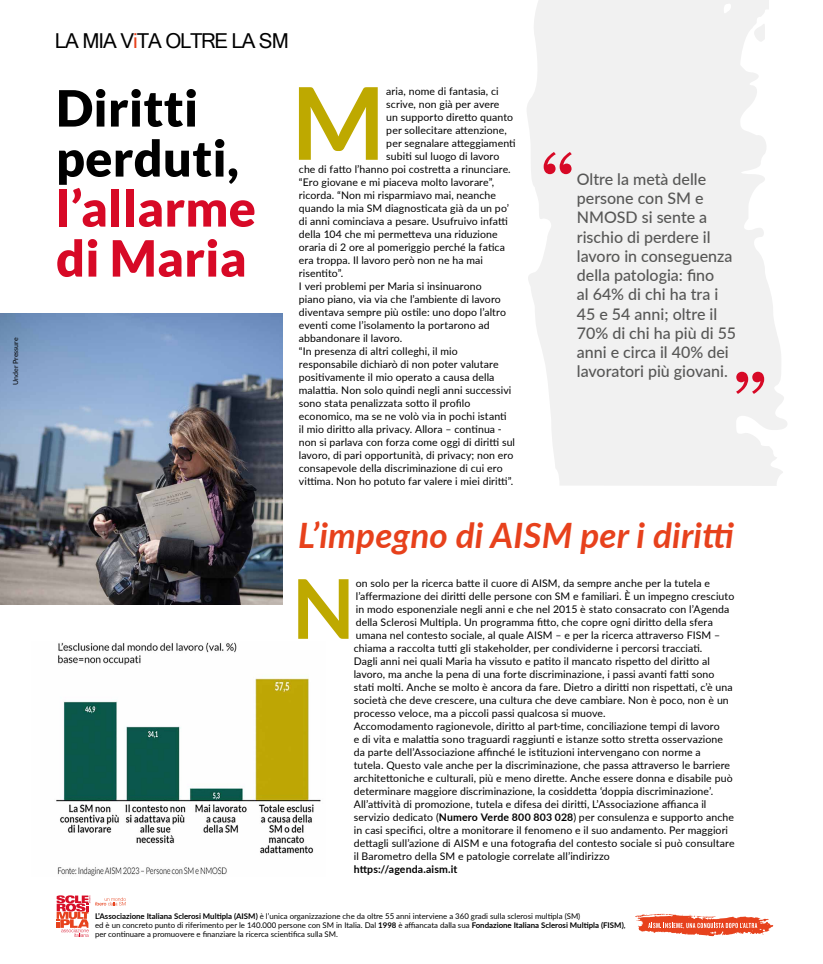
<style>
.page{position:relative;width:823px;height:964px;background:#fff}
.page>*{position:absolute;margin:0;border:0;box-sizing:border-box;transform-origin:0 0}
.t1{font:700 100.4px "Lato";color:#bea900}
.t2{font:700 82.4px "Lato";color:#bea900}
.t3{font:700 70px "Bressay";color:#d70926}
.t4{font:900 50px/50px "Lato";letter-spacing:.005em;color:#d70926}
.t5{font:900 50px/50px "Lato";letter-spacing:.005em;color:#000}
.t6{font:italic 700 35px "Lato";letter-spacing:.005em;color:#e7411c}
.t7{font:20.6px "Microsoft Sans Serif";letter-spacing:-.05em;color:#000}
.t8{font:500 16px/19.2px "Lato";color:#575756}
.t9{font:10.5px/13px "Lato";letter-spacing:.01em;color:#000}
.t10{font:700 10.5px "Lato";letter-spacing:.01em;color:#000}
.t11{font:7.8px/9.4px "Lato";color:#000}
.t12{font:7px "Lato";color:#000}
.s1{color:#e7411c}
.s2{font-weight:700}
</style>
<div class="page">
<svg style="left:527px;top:0;width:260px;height:486px;fill:#f1f1f1"></svg>
<img style="left:0;top:313px;width:282px;height:291px">
<img style="left:56px;top:642px;width:265px;height:234px">
<svg style="left:635px;top:914px;width:137px;height:22px"></svg>
<svg style="left:57px;top:895px;width:69px;height:42px"></svg>
<hr style="left:822px;top:520px;width:1px;height:37px;background:#d9c971">
<p class="t12" style="left:10px;top:385px;width:49px;rotate:-90deg">Under Pressure</p>
<h3 class="t7" style="left:55px;top:29px;width:235px">LA MIA V<span class="s1">i</span>TA OLTRE LA SM</h3>
<h3 class="t5" style="left:56px;top:82px;width:184px">Diritti perduti,</h3>
<h3 class="t4" style="left:56px;top:182px;width:201px">l’allarme di Maria</h3>
<h1 class="t1" style="left:291px;top:49px;width:96px">M</h1>
<p class="t9" style="left:386px;top:84px;width:114px">aria, nome di fantasia, ci</p>
<p class="t9" style="left:386px;top:97px;width:115px">scrive, non già per avere</p>
<p class="t9" style="left:386px;top:110px;width:128px">un supporto diretto quanto</p>
<p class="t9" style="left:386px;top:123px;width:122px">per sollecitare attenzione,</p>
<p class="t9" style="left:386px;top:136px;width:131px">per segnalare atteggiamenti</p>
<p class="t9" style="left:386px;top:149px;width:114px">subiti sul luogo di lavoro</p>
<p class="t9" style="left:299px;top:162px;width:213px">che di fatto l’hanno poi costretta a rinunciare.</p>
<p class="t9" style="left:299px;top:175px;width:197px">“Ero giovane e mi piaceva molto lavorare”,</p>
<p class="t9" style="left:299px;top:188px;width:198px">ricorda. “Non mi risparmiavo mai, neanche</p>
<p class="t9" style="left:299px;top:201px;width:211px">quando la mia SM diagnosticata già da un po’</p>
<p class="t9" style="left:299px;top:214px;width:210px">di anni cominciava a pesare. Usufruivo infatti</p>
<p class="t9" style="left:299px;top:227px;width:200px">della 104 che mi permetteva una riduzione</p>
<p class="t9" style="left:299px;top:240px;width:207px">oraria di 2 ore al pomeriggio perché la fatica</p>
<p class="t9" style="left:299px;top:253px;width:185px">era troppa. Il lavoro però non ne ha mai</p>
<p class="t9" style="left:299px;top:266px;width:46px">risentito”.</p>
<p class="t9" style="left:299px;top:279px;width:184px">I veri problemi per Maria si insinuarono</p>
<p class="t9" style="left:299px;top:292px;width:203px">piano piano, via via che l’ambiente di lavoro</p>
<p class="t9" style="left:299px;top:305px;width:208px">diventava sempre più ostile: uno dopo l’altro</p>
<p class="t9" style="left:299px;top:318px;width:192px">eventi come l’isolamento la portarono ad</p>
<p class="t9" style="left:299px;top:331px;width:105px">abbandonare il lavoro.</p>
<p class="t9" style="left:299px;top:344px;width:160px">“In presenza di altri colleghi, il mio</p>
<p class="t9" style="left:299px;top:357px;width:201px">responsabile dichiarò di non poter valutare</p>
<p class="t9" style="left:299px;top:370px;width:197px">positivamente il mio operato a causa della</p>
<p class="t9" style="left:299px;top:383px;width:214px">malattia. Non solo quindi negli anni successivi</p>
<p class="t9" style="left:299px;top:396px;width:173px">sono stata penalizzata sotto il profilo</p>
<p class="t9" style="left:299px;top:409px;width:209px">economico, ma se ne volò via in pochi istanti</p>
<p class="t9" style="left:299px;top:422px;width:204px">il mio diritto alla privacy. Allora – continua -</p>
<p class="t9" style="left:299px;top:435px;width:217px">non si parlava con forza come oggi di diritti sul</p>
<p class="t9" style="left:299px;top:448px;width:216px">lavoro, di pari opportunità, di privacy; non ero</p>
<p class="t9" style="left:299px;top:461px;width:205px">consapevole della discriminazione di cui ero</p>
<p class="t9" style="left:299px;top:474px;width:216px">vittima. Non ho potuto far valere i miei diritti”.</p>
<h3 class="t3" style="left:540px;top:139px;width:36px">“</h3>
<h3 class="t8" style="left:576px;top:169px;width:161px">Oltre la metà delle persone con SM e<br>NMOSD si sente a rischio di perdere il lavoro in conseguenza della patologia: fino<br>al 64% di chi ha tra i<br>45 e 54 anni; oltre il<br>70% di chi ha più di 55 anni e circa il 40% dei lavoratori più giovani.</h3>
<h3 class="t3" style="left:732px;top:358px;width:36px">”</h3>
<h3 class="t6" style="left:298px;top:509px;width:437px">L’impegno di AISM per i diritti</h3>
<h2 class="t2" style="left:291px;top:548px;width:65px">N</h2>
<p class="t9" style="left:353px;top:576px;width:382px">on solo per la ricerca batte il cuore di AISM, da sempre anche per la tutela e l’affermazione dei diritti delle persone con SM e familiari. È un impegno cresciuto in modo esponenziale negli anni e che nel 2015 è stato consacrato con l’Agenda della Sclerosi Multipla. Un programma fitto, che copre ogni diritto della sfera umana nel contesto sociale, al quale AISM – e per la ricerca attraverso FISM – chiama a raccolta tutti gli stakeholder, per condividerne i percorsi tracciati.<br>Dagli anni nei quali Maria ha vissuto e patito il mancato rispetto del diritto al lavoro, ma anche la pena di una forte discriminazione, i passi avanti fatti sono stati molti. Anche se molto è ancora da fare. Dietro a diritti non rispettati, c’è una società che deve crescere, una cultura che deve cambiare. Non è poco, non è un processo veloce, ma a piccoli passi qualcosa si muove.<br>Accomodamento ragionevole, diritto al part-time, conciliazione tempi di lavoro<br>e di vita e malattia sono traguardi raggiunti e istanze sotto stretta osservazione da parte dell’Associazione affinché le istituzioni intervengano con norme a<br>tutela. Questo vale anche per la discriminazione, che passa attraverso le barriere architettoniche e culturali, più e meno dirette. Anche essere donna e disabile può determinare maggiore discriminazione, la cosiddetta ‘doppia discriminazione’.<br>All’attività di promozione, tutela e difesa dei diritti, L’Associazione affianca il servizio dedicato (<span class="s2">Numero Verde 800 803 028</span>) per consulenza e supporto anche in casi specifici, oltre a monitorare il fenomeno e il suo andamento. Per maggiori dettagli sull’azione di AISM e una fotografia del contesto sociale si può consultare il Barometro della SM e patologie correlate all’indirizzo</p>
<p class="t10" style="left:353px;top:861px;width:105px">https://agenda.aism.it</p>
<p class="t11" style="left:95px;top:911px;width:531px"><span class="s2">L’Associazione Italiana Sclerosi Multipla (AISM)</span> è l’unica organizzazione che da oltre 55 anni interviene a 360 gradi sulla sclerosi multipla (SM)<br>ed è un concreto punto di riferimento per le 140.000 persone con SM in Italia. Dal <span class="s2">1998</span> è affiancata dalla sua <span class="s2">Fondazione Italiana Sclerosi Multipla (FISM)</span>, per continuare a promuovere e finanziare la ricerca scientifica sulla SM.</p>
</div>
